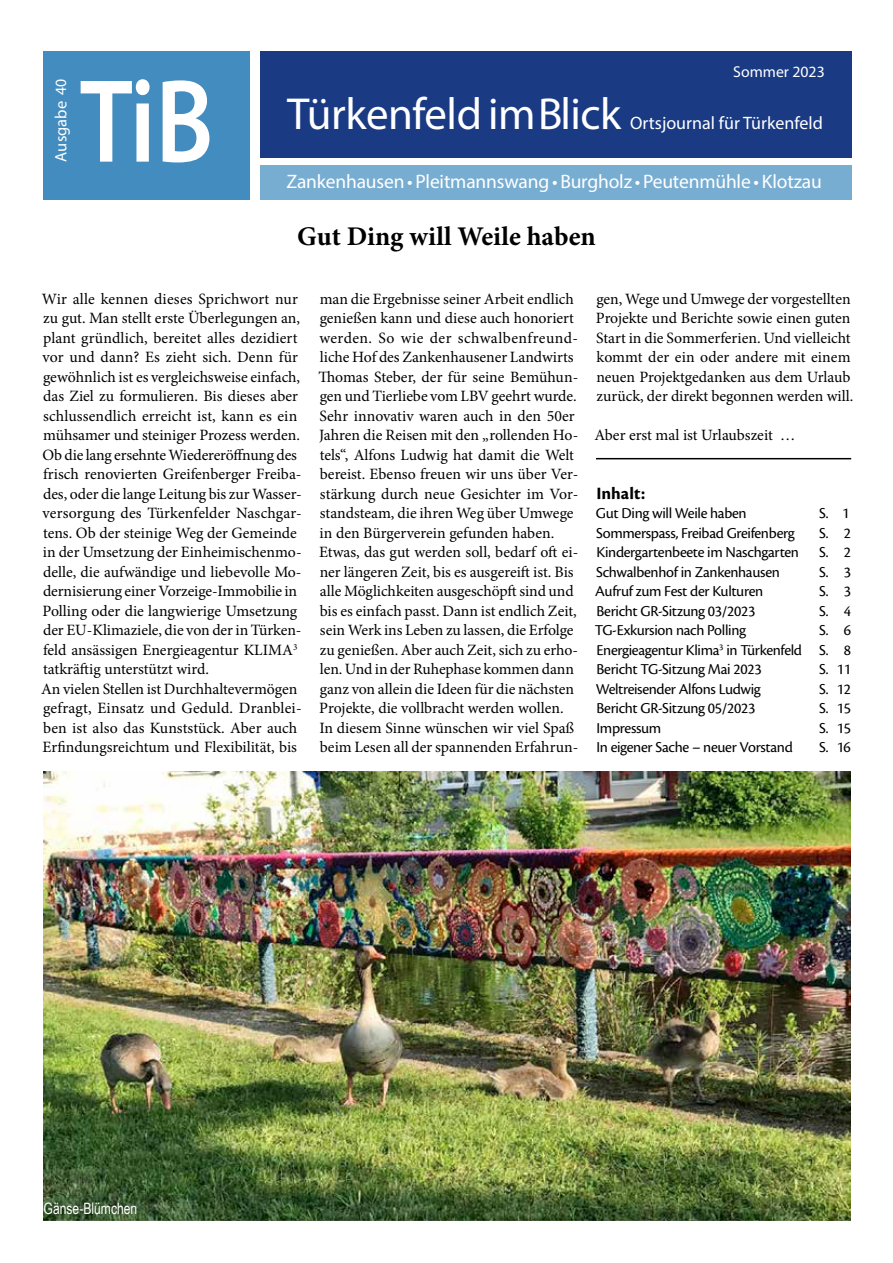
<style>
.page{position:relative;width:893px;height:1263px;background:#fff}
.page>*{position:absolute;margin:0;border:0;box-sizing:border-box;transform-origin:0 0}
.t1{font:119.55px "Myriad Variable Concept";color:#fff;scale:.84 1}
.t2{font:45px "Myriad Variable Concept";letter-spacing:-.01em;color:#fff}
.t3{font:700 27px "Minion Pro";color:#000}
.t4{font:19.5px "Myriad Pro";letter-spacing:-.01em;color:#fff}
.t5{font:18px "Myriad Pro";color:#fff}
.t6{font:700 18px "Cronos Pro";letter-spacing:.005em;color:#000}
.t7{font:16.5px "Myriad Pro";color:#fff}
.t8{font:15.75px/19.5px "Minion Pro";color:#000}
.t9{font:15.75px/19.5px "Cronos Pro";letter-spacing:-.02em;color:#000;text-align:justify}
.t10{font:15.75px "Arial Narrow";color:#fff;scale:.94 1}
.t11{font:15.75px "Myriad Pro";color:#fff}
.s1{font-size:15.75px}
</style>
<div class="page">
<div style="left:43px;top:51px;width:207px;height:148px;background:#428cc0"></div>
<div style="left:260px;top:51px;width:591px;height:107px;background:#1a3a84"></div>
<div style="left:260px;top:165px;width:591px;height:34px;background:#78add2"></div>
<hr style="left:596px;top:458px;width:255px;height:1px;background:#000">
<img style="left:44px;top:772px;width:806px;height:448px">
<p class="t7" style="left:51px;top:162px;width:84px;rotate:-90deg">Ausgabe <span class="s1">40</span></p>
<h1 class="t1" style="left:80px;top:52px;width:161px">TiB</h1>
<h2 class="t2" style="left:287px;top:87px;width:336px">Türkenfeld im Blick</h2>
<p class="t11" style="left:733px;top:62px;width:93px">Sommer 2023</p>
<p class="t5" style="left:630px;top:112px;width:194px">Ortsjournal für Türkenfeld</p>
<p class="t4" style="left:286px;top:169px;width:537px">Zankenhausen • Pleitmannswang • Burgholz • Peutenmühle • Klotzau</p>
<h3 class="t3" style="left:297px;top:218px;width:300px">Gut Ding will Weile haben</h3>
<p class="t8" style="left:41px;top:289px;width:262px">Wir alle kennen dieses Sprichwort nur zu gut. Man stellt erste Überlegungen an, plant gründlich, bereitet alles dezidiert vor und dann? Es zieht sich. Denn für gewöhnlich ist es vergleichsweise einfach, das Ziel zu formulieren. Bis dieses aber schlussendlich erreicht ist, kann es ein mühsamer und steiniger Prozess werden.<br>Ob die lang ersehnte Wiedereröffnung des frisch renovierten Greifenberger Freiba&shy;des, oder die lange Leitung bis zur Wasser&shy;versorgung des Türkenfelder Naschgar&shy;tens. Ob der steinige Weg der Gemeinde in der Umsetzung der Einheimischenmo&shy;delle, die aufwändige und liebevolle Mo&shy;dernisierung einer Vorzeige-Immobilie in Polling oder die langwierige Umsetzung der EU-Klimaziele, die von der in Türken&shy;feld ansässigen Energieagentur KLIMA<sup>3 </sup>tatkräftig unterstützt wird.<br>An vielen Stellen ist Durchhaltevermögen gefragt, Einsatz und Geduld. Dranblei&shy;ben ist also das Kunststück. Aber auch Erfindungsreichtum und Flexibilität, bis</p>
<p class="t8" style="left:318px;top:289px;width:261px">man die Ergebnisse seiner Arbeit endlich genießen kann und diese auch honoriert werden. So wie der schwalbenfreund&shy;liche Hof des Zankenhausener Landwirts Thomas Steber, der für seine Bemühun&shy;gen und Tierliebe vom LBV geehrt wurde.<br>Sehr innovativ waren auch in den 50er Jahren die Reisen mit den „rollenden Ho&shy;tels“, Alfons Ludwig hat damit die Welt bereist. Ebenso freuen wir uns über Ver&shy;stärkung durch neue Gesichter im Vor&shy;standsteam, die ihren Weg über Umwege in den Bürgerverein gefunden haben.<br>Etwas, das gut werden soll, bedarf oft ei&shy;ner längeren Zeit, bis es ausgereift ist. Bis alle Möglichkeiten ausgeschöpft sind und bis es einfach passt. Dann ist endlich Zeit, sein Werk ins Leben zu lassen, die Erfolge zu genießen. Aber auch Zeit, sich zu erho&shy;len. Und in der Ruhephase kommen dann ganz von allein die Ideen für die nächsten Projekte, die vollbracht werden wollen.<br>In diesem Sinne wünschen wir viel Spaß beim Lesen all der spannenden Erfahrun-</p>
<p class="t8" style="left:596px;top:289px;width:259px">gen, Wege und Umwege der vorgestellten Projekte und Berichte sowie einen guten Start in die Sommerferien. Und vielleicht kommt der ein oder andere mit einem neuen Projektgedanken aus dem Urlaub zurück, der direkt begonnen werden will.</p>
<p class="t8" style="left:594px;top:425px;width:202px">Aber erst mal ist Urlaubszeit …</p>
<p class="t6" style="left:596px;top:483px;width:50px">Inhalt:</p>
<p class="t9" style="left:596px;top:504px;width:152px">Gut Ding will Weile haben</p>
<p class="t9" style="left:819px;top:504px;width:32px">S. 1</p>
<p class="t9" style="left:596px;top:523px;width:200px">Sommerspass, Freibad Greifenberg</p>
<p class="t9" style="left:819px;top:523px;width:34px">S. 2</p>
<p class="t9" style="left:596px;top:543px;width:204px">Kindergartenbeete im Naschgarten</p>
<p class="t9" style="left:819px;top:543px;width:34px">S. 2</p>
<p class="t9" style="left:596px;top:562px;width:185px">Schwalbenhof in Zankenhausen</p>
<p class="t9" style="left:819px;top:562px;width:34px">S. 3</p>
<p class="t9" style="left:595px;top:582px;width:169px">Aufruf zum Fest der Kulturen</p>
<p class="t9" style="left:819px;top:582px;width:34px">S. 3</p>
<p class="t9" style="left:596px;top:601px;width:160px">Bericht GR-Sitzung 03/2023</p>
<p class="t9" style="left:819px;top:601px;width:34px">S. 4</p>
<p class="t9" style="left:595px;top:621px;width:153px">TG-Exkursion nach Polling</p>
<p class="t9" style="left:596px;top:621px;width:256px;text-indent:223px">S. 6<br>Energieagentur Klima<sup>3</sup> in Türkenfeld S. 8<br>Bericht TG-Sitzung Mai 2023</p>
<p class="t9" style="left:819px;top:660px;width:34px">S. 11</p>
<p class="t9" style="left:596px;top:679px;width:167px">Weltreisender Alfons Ludwig</p>
<p class="t9" style="left:819px;top:679px;width:33px">S. 12</p>
<p class="t9" style="left:596px;top:699px;width:160px">Bericht GR-Sitzung 05/2023</p>
<p class="t9" style="left:819px;top:699px;width:33px">S. 15</p>
<p class="t9" style="left:596px;top:718px;width:66px">Impressum</p>
<p class="t9" style="left:819px;top:718px;width:33px">S. 15</p>
<p class="t9" style="left:596px;top:738px;width:198px">In eigener Sache – neuer Vorstand</p>
<p class="t9" style="left:819px;top:738px;width:33px">S. 16</p>
<p class="t10" style="left:44px;top:1197px;width:101px">Gänse-Blümchen</p>
</div>
